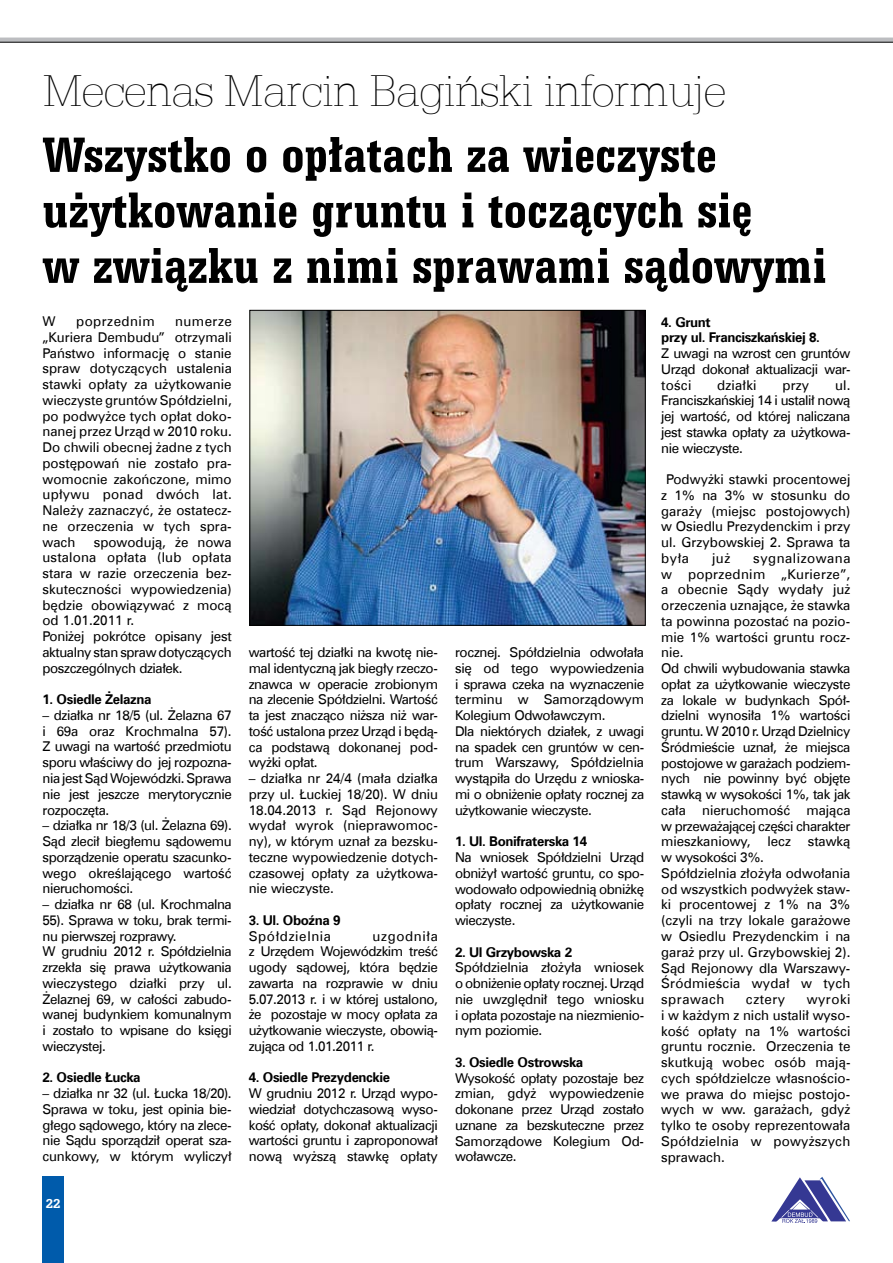
<style>
.page{position:relative;width:893px;height:1263px;background:#fff}
.page>*{position:absolute;margin:0;border:0;box-sizing:border-box;transform-origin:0 0}
.t1{font:52.5px/55.5px "Serifa Bd Cn EU";color:#000}
.t2{font:48px "Serifa Th EU";letter-spacing:-.03em;color:#000}
.t3{font:13.5px/15.8px "Zurich EU";letter-spacing:-.03em;color:#000;text-align:justify}
.t4{font:13.5px/15.8px "Zurich EU";color:#000}
.t5{font:700 13.5px/15.8px "Zurich EU";letter-spacing:-.03em;color:#000}
.t6{font:13.5px "Zurich EU";letter-spacing:.045em;color:#000}
.t7{font:13.5px "Zurich EU";letter-spacing:.035em;color:#000}
.t8{font:13.5px "Zurich EU";letter-spacing:.015em;color:#000}
.t9{font:13.5px "Serifa Bd Cn EU";color:#fff}
</style>
<div class="page">
<div style="left:43px;top:1177px;width:21px;height:86px;background:#005bab"></div>
<svg style="left:0;top:38px;width:893px;height:4px;background:#aeafb2"></svg>
<svg style="left:771px;top:1177px;width:79px;height:46px"></svg>
<hr style="left:0;top:42px;width:893px;height:1px;background:#000">
<img style="left:252px;top:312px;width:391px;height:311px">
<div style="left:250px;top:310px;width:395px;height:315px;border:1px solid #000"></div>
<h2 class="t2" style="left:43px;top:62px;width:686px">Mecenas Marcin Bagiński informuje</h2>
<h1 class="t1" style="left:43px;top:127px;width:786px">Wszystko o opłatach za wieczyste użytkowanie gruntu i toczących się<br>w związku z nimi sprawami sądowymi</h1>
<p class="t3" style="left:43px;top:313px;width:15px">W</p>
<p class="t7" style="left:76px;top:313px;width:80px">poprzednim</p>
<p class="t5" style="left:661px;top:314px;width:160px">4. Grunt<br>przy ul. Franciszkańskiej 8.</p>
<p class="t3" style="left:661px;top:345px;width:191px">Z uwagi na wzrost cen gruntów Urząd dokonał aktualizacji war&shy;tości</p>
<p class="t3" style="left:43px;top:313px;width:191px;text-indent:133px">numerze „Kuriera Dembudu” otrzymali Państwo informację o stanie spraw dotyczących ustalenia stawki opłaty za użytkowanie wieczyste gruntów Spółdzielni, po podwyżce tych opłat doko&shy;nanej przez Urząd w 2010 roku.<br>Do chwili obecnej żadne z tych postępowań nie zostało pra&shy;womocnie zakończone, mimo upływu ponad dwóch lat.<br>Należy zaznaczyć, że ostatecz&shy;ne orzeczenia w tych spra&shy;wach</p>
<p class="t3" style="left:661px;top:377px;width:191px;text-indent:174px">ul.<br>Franciszkańskiej 14 i ustalił nową jej wartość, od której naliczana jest stawka opłaty za użytkowa&shy;nie wieczyste.</p>
<p class="t3" style="left:661px;top:471px;width:191px;text-indent:5px">Podwyżki stawki procentowej z 1% na 3% w stosunku do garaży (miejsc postojowych) w Osiedlu Prezydenckim i przy ul. Grzybowskiej 2. Sprawa ta była</p>
<p class="t8" style="left:717px;top:376px;width:41px">działki</p>
<p class="t3" style="left:782px;top:377px;width:28px">przy</p>
<p class="t4" style="left:43px;top:534px;width:191px;text-indent:51px">spowodują, że nowa ustalona opłata (lub opłata stara w razie orzeczenia bez&shy;skuteczności wypowiedzenia) będzie obowiązywać z mocą od 1.01.2011 r.<br>Poniżej pokrótce opisany jest aktualny stan spraw dotyczących poszczególnych działek.</p>
<p class="t5" style="left:43px;top:691px;width:111px">1. Osiedle Żelazna</p>
<p class="t3" style="left:43px;top:707px;width:191px">– działka nr 18/5 (ul. Żelazna 67 i 69a oraz Krochmalna 57).<br>Z uwagi na wartość przedmiotu sporu właściwy do jej rozpozna&shy;nia jest Sąd Wojewódzki. Sprawa nie jest jeszcze merytorycznie rozpoczęta.</p>
<p class="t3" style="left:43px;top:817px;width:191px">– działka nr 18/3 (ul. Żelazna 69).<br>Sąd zlecił biegłemu sądowemu sporządzenie operatu szacunko&shy;wego określającego wartość nieruchomości.</p>
<p class="t3" style="left:43px;top:896px;width:191px;text-align:left">– działka nr 68 (ul. Krochmalna<br>55). Sprawa w toku, brak termi&shy;nu pierwszej rozprawy.<br>W grudniu 2012 r. Spółdzielnia zrzekła się prawa użytkowania wieczystego działki przy ul.<br>Żelaznej 69, w całości zabudo&shy;wanej budynkiem komunalnym i zostało to wpisane do księgi wieczystej.</p>
<p class="t5" style="left:43px;top:1069px;width:100px">2. Osiedle Łucka</p>
<p class="t3" style="left:43px;top:1085px;width:191px">– działka nr 32 (ul. Łucka 18/20).<br>Sprawa w toku, jest opinia bie&shy;głego sądowego, który na zlece&shy;nie Sądu sporządził operat sza&shy;cunkowy, w którym wyliczył</p>
<p class="t4" style="left:661px;top:550px;width:191px;text-indent:92px">sygnalizowana w poprzednim „Kurierze”, a obecnie Sądy wydały już orzeczenia uznające, że stawka ta powinna pozostać na pozio&shy;mie 1% wartości gruntu rocz&shy;nie.<br>Od chwili wybudowania stawka opłat za użytkowanie wieczyste za lokale w budynkach Spół&shy;dzielni wynosiła 1% wartości gruntu. W 2010 r. Urząd Dzielnicy<br>Śródmieście uznał, że miejsca postojowe w garażach podziem&shy;nych nie powinny być objęte stawką w wysokości 1%, tak jak cała nieruchomość mająca w przeważającej części charakter mieszkaniowy, lecz stawką w wysokości 3%.<br>Spółdzielnia złożyła odwołania od wszystkich podwyżek staw&shy;ki procentowej z 1% na 3% (czyli na trzy lokale garażowe w Osiedlu Prezydenckim i na garaż przy ul. Grzybowskiej 2).<br>Sąd Rejonowy dla Warszawy-<br>Śródmieścia wydał w tych sprawach</p>
<p class="t3" style="left:712px;top:550px;width:20px">już</p>
<p class="t3" style="left:455px;top:644px;width:191px;text-align:left">rocznej. Spółdzielnia odwołała się od tego wypowiedzenia i sprawa czeka na wyznaczenie terminu w Samorządowym<br>Kolegium Odwoławczym.<br>Dla niektórych działek, z uwagi na spadek cen gruntów w cen&shy;trum Warszawy, Spółdzielnia wystąpiła do Urzędu z wnioska&shy;mi o obniżenie opłaty rocznej za użytkowanie wieczyste.</p>
<p class="t5" style="left:455px;top:833px;width:134px">1. Ul. Bonifraterska 14</p>
<p class="t3" style="left:455px;top:849px;width:191px">Na wniosek Spółdzielni Urząd obniżył wartość gruntu, co spo&shy;wodowało odpowiednią obniżkę opłaty rocznej za użytkowanie wieczyste.</p>
<p class="t5" style="left:455px;top:944px;width:119px">2. Ul Grzybowska 2</p>
<p class="t3" style="left:455px;top:959px;width:191px">Spółdzielnia złożyła wniosek o obniżenie opłaty rocznej. Urząd nie uwzględnił tego wniosku i opłata pozostaje na niezmienio&shy;nym poziomie.</p>
<p class="t5" style="left:455px;top:1054px;width:130px">3. Osiedle Ostrowska</p>
<p class="t3" style="left:455px;top:1070px;width:191px;text-align:left">Wysokość opłaty pozostaje bez zmian, gdyż wypowiedzenie dokonane przez Urząd zostało uznane za bezskuteczne przez<br>Samorządowe Kolegium Od-- woławcze.</p>
<p class="t3" style="left:249px;top:644px;width:191px">wartość tej działki na kwotę nie&shy;mal identyczną jak biegły rzeczo&shy;znawca w operacie zrobionym na zlecenie Spółdzielni. Wartość ta jest znacząco niższa niż war&shy;tość ustalona przez Urząd i będą&shy;ca podstawą dokonanej pod&shy;wyżki opłat.</p>
<p class="t3" style="left:249px;top:770px;width:191px">– działka nr 24/4 (mała działka przy ul. Łuckiej 18/20). W dniu 18.04.2013 r. Sąd Rejonowy wydał wyrok (nieprawomoc&shy;ny), w którym uznał za bezsku&shy;teczne wypowiedzenie dotych&shy;czasowej opłaty za użytkowa&shy;nie wieczyste.</p>
<p class="t5" style="left:249px;top:912px;width:94px">3. Ul. Oboźna 9</p>
<p class="t6" style="left:249px;top:928px;width:84px">Spółdzielnia</p>
<p class="t3" style="left:249px;top:928px;width:191px;text-indent:124px">uzgodniła z Urzędem Wojewódzkim treść ugody sądowej, która będzie zawarta na rozprawie w dniu 5.07.2013 r. i w której ustalono, że pozostaje w mocy opłata za użytkowanie wieczyste, obowią&shy;zująca od 1.01.2011 r.</p>
<p class="t5" style="left:249px;top:1069px;width:143px">4. Osiedle Prezydenckie</p>
<p class="t3" style="left:249px;top:1085px;width:191px">W grudniu 2012 r. Urząd wypo&shy;wiedział dotychczasową wyso&shy;kość opłaty, dokonał aktualizacji wartości gruntu i zaproponował nową wyższą stawkę opłaty</p>
<p class="t3" style="left:661px;top:991px;width:191px;text-indent:146px">wyroki i w każdym z nich ustalił wyso&shy;kość opłaty na 1% wartości gruntu rocznie. Orzeczenia te skutkują wobec osób mają&shy;cych spółdzielcze własnościo&shy;we prawa do miejsc postojo&shy;wych w ww. garażach, gdyż tylko te osoby reprezentowała Spółdzielnia w powyższych sprawach.</p>
<p class="t3" style="left:746px;top:991px;width:41px">cztery</p>
<p class="t9" style="left:47px;top:1195px;width:14px">22</p>
</div>
